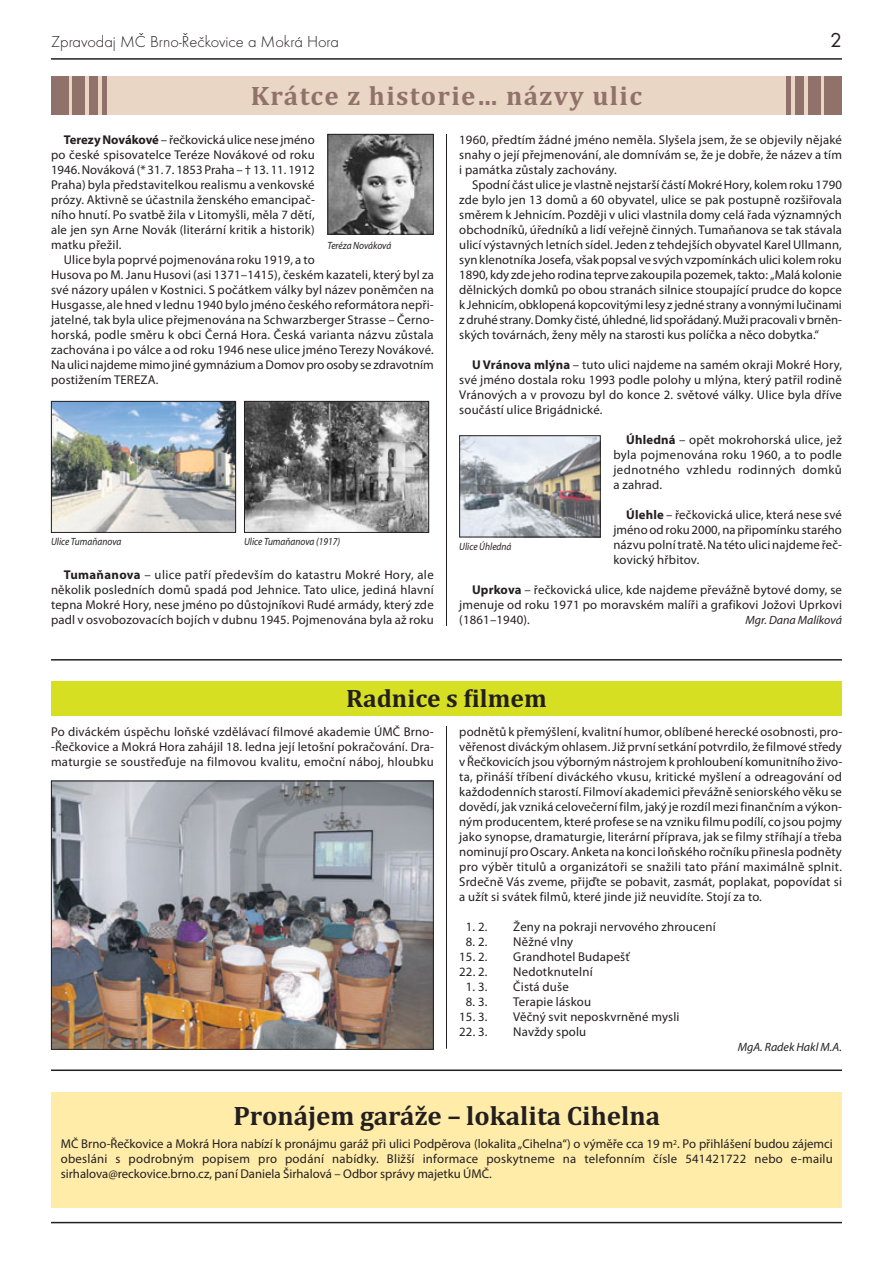
<style>
.page{position:relative;width:893px;height:1263px;background:#fff}
.page>*{position:absolute;margin:0;border:0;box-sizing:border-box;transform-origin:0 0}
.t1{font:700 27px "Cambria";color:#231f20}
.t2{font:700 27px "Cambria";letter-spacing:.05em;color:#91726b}
.t3{font:700 25.5px "Cambria";color:#231f20}
.t4{font:21px "Futura TOT";color:#231f20}
.t5{font:16.5px "Futura TOT Ligh";color:#231f20}
.t6{font:12.75px/15px "Myriad Pro";letter-spacing:.015em;color:#231f20;text-align:justify}
.t7{font:italic 12px "Myriad Pro";color:#231f20}
.t8{font:italic 10.5px "Myriad Pro";color:#231f20;scale:.9 1}
.s1{font-weight:700}
</style>
<div class="page">
<hr style="left:51px;top:1222px;width:791px;height:1px;background:#231f20">
<hr style="left:51px;top:58px;width:791px;height:2px;background:#231f20">
<div style="left:51px;top:77px;width:791px;height:38px;background:#ead6c5"></div>
<hr style="left:446px;top:134px;width:1px;height:492px;background:#231f20">
<div style="left:51px;top:77px;width:17px;height:38px;background:#91726b"></div>
<div style="left:72px;top:77px;width:13px;height:38px;background:#91726b"></div>
<div style="left:89px;top:77px;width:9px;height:38px;background:#91726b"></div>
<hr style="left:102px;top:77px;width:4px;height:38px;background:#91726b">
<div style="left:825px;top:77px;width:17px;height:38px;background:#91726b"></div>
<div style="left:808px;top:77px;width:13px;height:38px;background:#91726b"></div>
<div style="left:795px;top:77px;width:9px;height:38px;background:#91726b"></div>
<hr style="left:787px;top:77px;width:4px;height:38px;background:#91726b">
<img style="left:53px;top:403px;width:181px;height:128px">
<div style="left:51px;top:401px;width:185px;height:132px;border:1px solid #231f20"></div>
<img style="left:246px;top:403px;width:181px;height:128px">
<div style="left:244px;top:401px;width:185px;height:132px;border:1px solid #231f20"></div>
<img style="left:461px;top:437px;width:138px;height:98px">
<div style="left:459px;top:435px;width:142px;height:102px;border:1px solid #231f20"></div>
<hr style="left:51px;top:659px;width:791px;height:1px;background:#231f20">
<img style="left:329px;top:136px;width:103px;height:97px">
<div style="left:327px;top:134px;width:107px;height:101px;border:1px solid #231f20"></div>
<hr style="left:446px;top:726px;width:1px;height:323px;background:#231f20">
<div style="left:51px;top:681px;width:791px;height:34px;background:#d7df23"></div>
<img style="left:53px;top:783px;width:379px;height:265px">
<div style="left:51px;top:781px;width:383px;height:269px;border:1px solid #231f20"></div>
<hr style="left:51px;top:1069px;width:791px;height:2px;background:#231f20">
<div style="left:52px;top:1092px;width:790px;height:116px;background:#ffeca9"></div>
<p class="t5" style="left:51px;top:32px;width:289px">Zpravodaj MČ Brno-Řečkovice a Mokrá Hora</p>
<h3 class="t4" style="left:830px;top:28px;width:13px">2</h3>
<h1 class="t2" style="left:251px;top:86px;width:393px">Krátce z historie… názvy ulic</h1>
<p class="t6" style="left:51px;top:133px;width:265px;text-indent:13px"><span class="s1">Terezy Novákové</span> – řečkovická ulice nese jméno po české spisovatelce Teréze Novákové od roku 1946. Nováková (* 31. 7. 1853 Praha – † 13. 11. 1912<br>Praha) byla představitelkou realismu a venkovské prózy. Aktivně se účastnila ženského emancipač&shy;ního hnutí. Po svatbě žila v Litomyšli, měla 7 dětí, ale jen syn Arne Novák (literární kritik a historik) matku přežil.</p>
<p class="t6" style="left:51px;top:253px;width:384px;text-align:left;text-indent:13px">Ulice byla poprvé pojmenována roku 1919, a to<br>Husova po M. Janu Husovi (asi 1371–1415), českém kazateli, který byl za své názory upálen v Kostnici. S počátkem války byl název poněmčen na Husgasse, ale hned v lednu 1940 bylo jméno českého reformátora nepři&shy;jatelné, tak byla ulice přejmenována na Schwarzberger Strasse – Černo&shy;horská, podle směru k obci Černá Hora. Česká varianta názvu zůstala zachována i po válce a od roku 1946 nese ulice jméno Terezy Novákové.<br>Na ulici najdeme mimo jiné gymnázium a Domov pro osoby se zdravotním postižením TEREZA.</p>
<p class="t6" style="left:459px;top:133px;width:384px">1960, předtím žádné jméno neměla. Slyšela jsem, že se objevily nějaké snahy o její přejmenování, ale domnívám se, že je dobře, že název a tím i památka zůstaly zachovány.</p>
<p class="t6" style="left:459px;top:178px;width:384px;text-indent:13px">Spodní část ulice je vlastně nejstarší částí Mokré Hory, kolem roku 1790 zde bylo jen 13 domů a 60 obyvatel, ulice se pak postupně rozšiřovala směrem k Jehnicím. Později v ulici vlastnila domy celá řada významných obchodníků, úředníků a lidí veřejně činných. Tumaňanova se tak stávala ulicí výstavných letních sídel. Jeden z tehdejších obyvatel Karel Ullmann, syn klenotníka Josefa, však popsal ve svých vzpomínkách ulici kolem roku 1890, kdy zde jeho rodina teprve zakoupila pozemek, takto: „Malá kolonie dělnických domků po obou stranách silnice stoupající prudce do kopce k Jehnicím, obklopená kopcovitými lesy z jedné strany a vonnými lučinami z druhé strany. Domky čisté, úhledné, lid spořádaný. Muži pracovali v brněn&shy;ských továrnách, ženy měly na starosti kus políčka a něco dobytka.“</p>
<p class="t6" style="left:459px;top:358px;width:384px;text-indent:13px"><span class="s1">U Vránova mlýna</span> – tuto ulici najdeme na samém okraji Mokré Hory, své jméno dostala roku 1993 podle polohy u mlýna, který patřil rodině Vránových a v provozu byl do konce 2. světové války. Ulice byla dříve součástí ulice Brigádnické.</p>
<p class="t6" style="left:613px;top:433px;width:230px;text-indent:13px"><span class="s1">Úhledná</span> – opět mokrohorská ulice, jež byla pojmenována roku 1960, a to podle jednotného vzhledu rodinných domků a zahrad.</p>
<p class="t6" style="left:613px;top:508px;width:230px;text-indent:13px"><span class="s1">Úlehle</span> – řečkovická ulice, která nese své jméno od roku 2000, na připomínku starého názvu polní tratě. Na této ulici najdeme řeč&shy;kovický hřbitov.</p>
<p class="t6" style="left:459px;top:583px;width:384px;text-indent:13px"><span class="s1">Uprkova</span> – řečkovická ulice, kde najdeme převážně bytové domy, se jmenuje od roku 1971 po moravském malíři a grafikovi Jožovi Uprkovi (1861–1940).</p>
<p class="t8" style="left:327px;top:241px;width:72px">Teréza Nováková</p>
<p class="t8" style="left:51px;top:537px;width:80px">Ulice Tumaňanova</p>
<p class="t8" style="left:244px;top:537px;width:108px">Ulice Tumaňanova (1917)</p>
<p class="t8" style="left:459px;top:543px;width:60px">Ulice Úhledná</p>
<p class="t6" style="left:51px;top:568px;width:384px;text-indent:13px"><span class="s1">Tumaňanova</span> – ulice patří především do katastru Mokré Hory, ale několik posledních domů spadá pod Jehnice. Tato ulice, jediná hlavní tepna Mokré Hory, nese jméno po důstojníkovi Rudé armády, který zde padl v osvobozovacích bojích v dubnu 1945. Pojmenována byla až roku</p>
<p class="t7" style="left:745px;top:615px;width:98px">Mgr. Dana Malíková</p>
<h2 class="t3" style="left:346px;top:689px;width:202px">Radnice s filmem</h2>
<p class="t6" style="left:51px;top:725px;width:384px">Po diváckém úspěchu loňské vzdělávací filmové akademie ÚMČ Brno--Řečkovice a Mokrá Hora zahájil 18. ledna její letošní pokračování. Dra&shy;maturgie se soustřeďuje na filmovou kvalitu, emoční náboj, hloubku</p>
<p class="t6" style="left:459px;top:725px;width:385px">podnětů k přemýšlení, kvalitní humor, oblíbené herecké osobnosti, pro&shy;věřenost diváckým ohlasem. Již první setkání potvrdilo, že filmové středy v Řečkovicích jsou výborným nástrojem k prohloubení komunitního živo&shy;ta, přináší tříbení diváckého vkusu, kritické myšlení a odreagování od každodenních starostí. Filmoví akademici převážně seniorského věku se dovědí, jak vzniká celovečerní film, jaký je rozdíl mezi finančním a výkon&shy;ným producentem, které profese se na vzniku filmu podílí, co jsou pojmy jako synopse, dramaturgie, literární příprava, jak se filmy stříhají a třeba nominují pro Oscary. Anketa na konci loňského ročníku přinesla podněty pro výběr titulů a organizátoři se snažili tato přání maximálně splnit.<br>Srdečně Vás zveme, přijďte se pobavit, zasmát, poplakat, popovídat si a užít si svátek filmů, které jinde již neuvidíte. Stojí za to.</p>
<p class="t6" style="left:466px;top:920px;width:23px">1. 2.</p>
<p class="t6" style="left:513px;top:920px;width:204px">Ženy na pokraji nervového zhroucení</p>
<p class="t6" style="left:466px;top:935px;width:23px">8. 2.</p>
<p class="t6" style="left:513px;top:935px;width:61px">Něžné vlny</p>
<p class="t6" style="left:459px;top:950px;width:30px">15. 2.</p>
<p class="t6" style="left:513px;top:950px;width:118px">Grandhotel Budapešť</p>
<p class="t6" style="left:459px;top:965px;width:30px">22. 2.</p>
<p class="t6" style="left:513px;top:965px;width:81px">Nedotknutelní</p>
<p class="t6" style="left:466px;top:980px;width:23px">1. 3.</p>
<p class="t6" style="left:513px;top:980px;width:57px">Čistá duše</p>
<p class="t6" style="left:466px;top:995px;width:23px">8. 3.</p>
<p class="t6" style="left:513px;top:995px;width:79px">Terapie láskou</p>
<p class="t6" style="left:459px;top:1010px;width:30px">15. 3.</p>
<p class="t6" style="left:513px;top:1010px;width:168px">Věčný svit neposkvrněné mysli</p>
<p class="t6" style="left:459px;top:1025px;width:30px">22. 3.</p>
<p class="t6" style="left:513px;top:1025px;width:75px">Navždy spolu</p>
<p class="t7" style="left:738px;top:1042px;width:106px">MgA. Radek Hakl M.A.</p>
<h1 class="t1" style="left:233px;top:1106px;width:428px">Pronájem garáže – lokalita Cihelna</h1>
<p class="t6" style="left:61px;top:1138px;width:774px">MČ Brno-Řečkovice a Mokrá Hora nabízí k pronájmu garáž při ulici Podpěrova (lokalita „Cihelna“) o výměře cca 19 m<sup>2</sup>. Po přihlášení budou zájemci obesláni s podrobným popisem pro podání nabídky. Bližší informace poskytneme na telefonním čísle 541421722 nebo e-mailu sirhalova@reckovice.brno.cz, paní Daniela Širhalová – Odbor správy majetku ÚMČ.</p>
</div>
